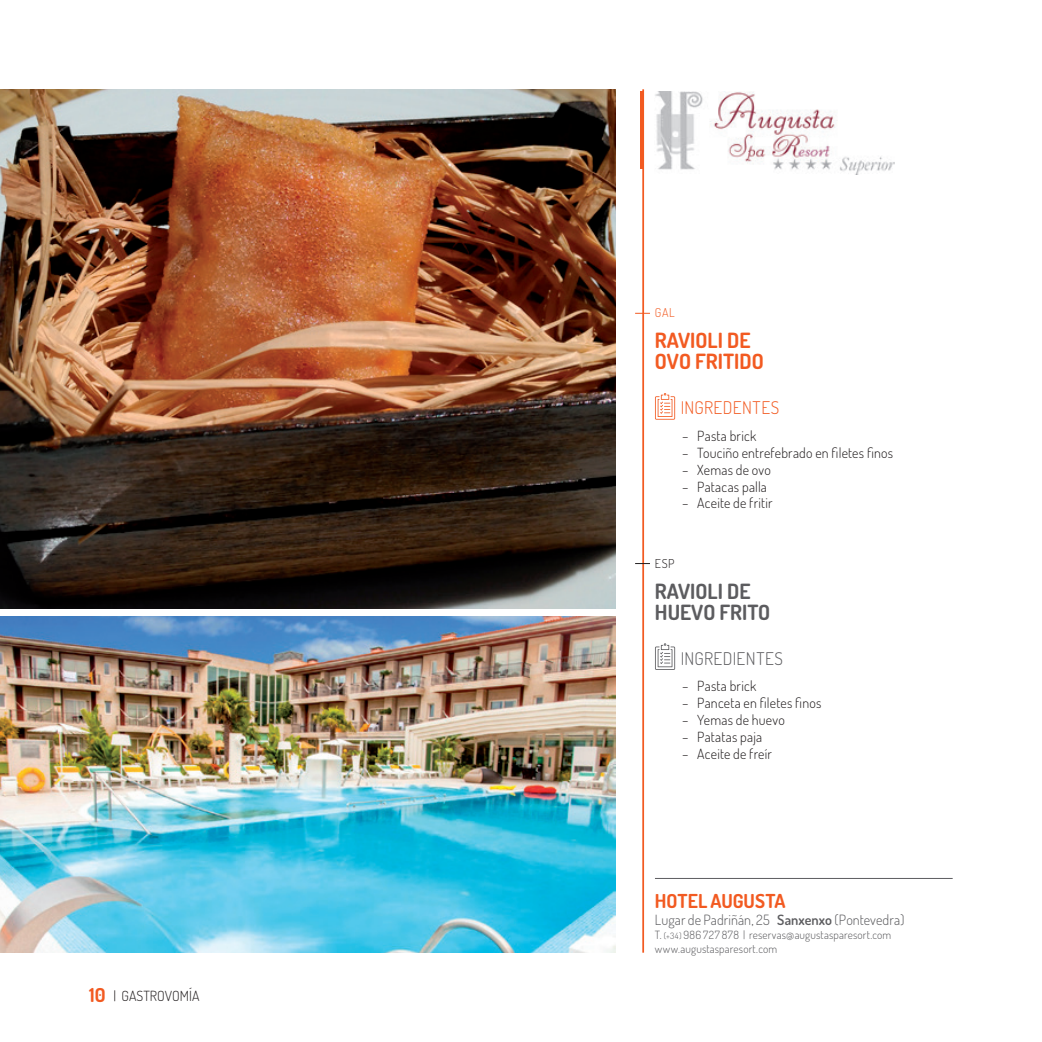
<style>
.page{position:relative;width:1042px;height:1042px;background:#fff}
.page>*{position:absolute;margin:0;border:0;box-sizing:border-box;transform-origin:0 0}
.t1{font:700 21px/21px "Terminal Dosis";color:#f25a21}
.t2{font:700 21px/21px "Terminal Dosis";color:#5c5c5f}
.ESTABLECIMIENTO{font:700 19.25px "Terminal Dosis";letter-spacing:-.005em;color:#f25a21}
.t3{font:300 17.5px "Terminal Dosis";letter-spacing:.025em;color:#5c5c5f}
.t4{font:300 17.5px "Terminal Dosis";letter-spacing:.03em;color:#f25a21}
.t5{font:300 14.17px "Terminal Dosis";letter-spacing:.005em;color:#5c5c5f}
.t6{font:300 14px "Terminal Dosis";letter-spacing:.015em;color:#231f20}
.t7{font:300 12.25px "Terminal Dosis";color:#f25a21}
.t8{font:300 12.25px "Terminal Dosis";color:#231f20}
.t9{font:300 11.38px/13.7px "Terminal Dosis";letter-spacing:.01em;color:#5c5c5f}
.s1{font-weight:700;font-size:19.25px;color:#f25a21}
.s2{font-weight:600}
.s3{font-size:8.75px}
</style>
<div class="page">
<hr style="left:642px;top:89px;width:2px;height:863px;background:#f25a21">
<hr style="left:640px;top:92px;width:4px;height:77px;background:#f25a21">
<img style="left:0;top:89px;width:615px;height:520px">
<img style="left:0;top:616px;width:615px;height:336px">
<svg style="left:635px;top:313px;width:15px;height:1px"></svg>
<svg style="left:635px;top:563px;width:15px;height:1px"></svg>
<svg style="left:655px;top:393px;width:20px;height:27px"></svg>
<svg style="left:655px;top:643px;width:20px;height:27px"></svg>
<img style="left:655px;top:92px;width:239px;height:83px">
<hr style="left:655px;top:878px;width:297px;height:1px;background:#5c5c5f">
<p class="t6" style="left:89px;top:986px;width:112px"><span class="s1">10</span> | GASTROVOMÍA</p>
<p class="t7" style="left:655px;top:305px;width:21px">GAL</p>
<p class="t1" style="left:655px;top:330px;width:110px">RAVIOLI DE<br>OVO FRITIDO</p>
<p class="t4" style="left:681px;top:396px;width:100px">INGREDENTES</p>
<p class="t6" style="left:682px;top:427px;width:76px">– Pasta brick</p>
<p class="t6" style="left:682px;top:443px;width:212px">– Touciño entrefebrado en filetes finos</p>
<p class="t6" style="left:682px;top:460px;width:90px">– Xemas de ovo</p>
<p class="t6" style="left:682px;top:477px;width:86px">– Patacas palla</p>
<p class="t6" style="left:682px;top:494px;width:92px">– Aceite de fritir</p>
<p class="t8" style="left:655px;top:555px;width:21px">ESP</p>
<p class="t2" style="left:655px;top:580px;width:117px">RAVIOLI DE<br>HUEVO FRITO</p>
<p class="t3" style="left:681px;top:647px;width:104px">INGREDIENTES</p>
<p class="t6" style="left:682px;top:677px;width:76px">– Pasta brick</p>
<p class="t6" style="left:682px;top:694px;width:141px">– Panceta en filetes finos</p>
<p class="t6" style="left:682px;top:710px;width:104px">– Yemas de huevo</p>
<p class="t6" style="left:682px;top:727px;width:81px">– Patatas paja</p>
<p class="t6" style="left:682px;top:744px;width:91px">– Aceite de freír</p>
<p class="ESTABLECIMIENTO" style="left:655px;top:889px;width:132px">HOTEL AUGUSTA</p>
<p class="t5" style="left:655px;top:911px;width:251px">Lugar de Padriñán, 25 <span class="s2">Sanxenxo</span> (Pontevedra)</p>
<p class="t9" style="left:655px;top:928px;width:238px">T. <span class="s3">(+34)</span> 986 727 878 | reservas@augustasparesort.com www.augustasparesort.com</p>
</div>
